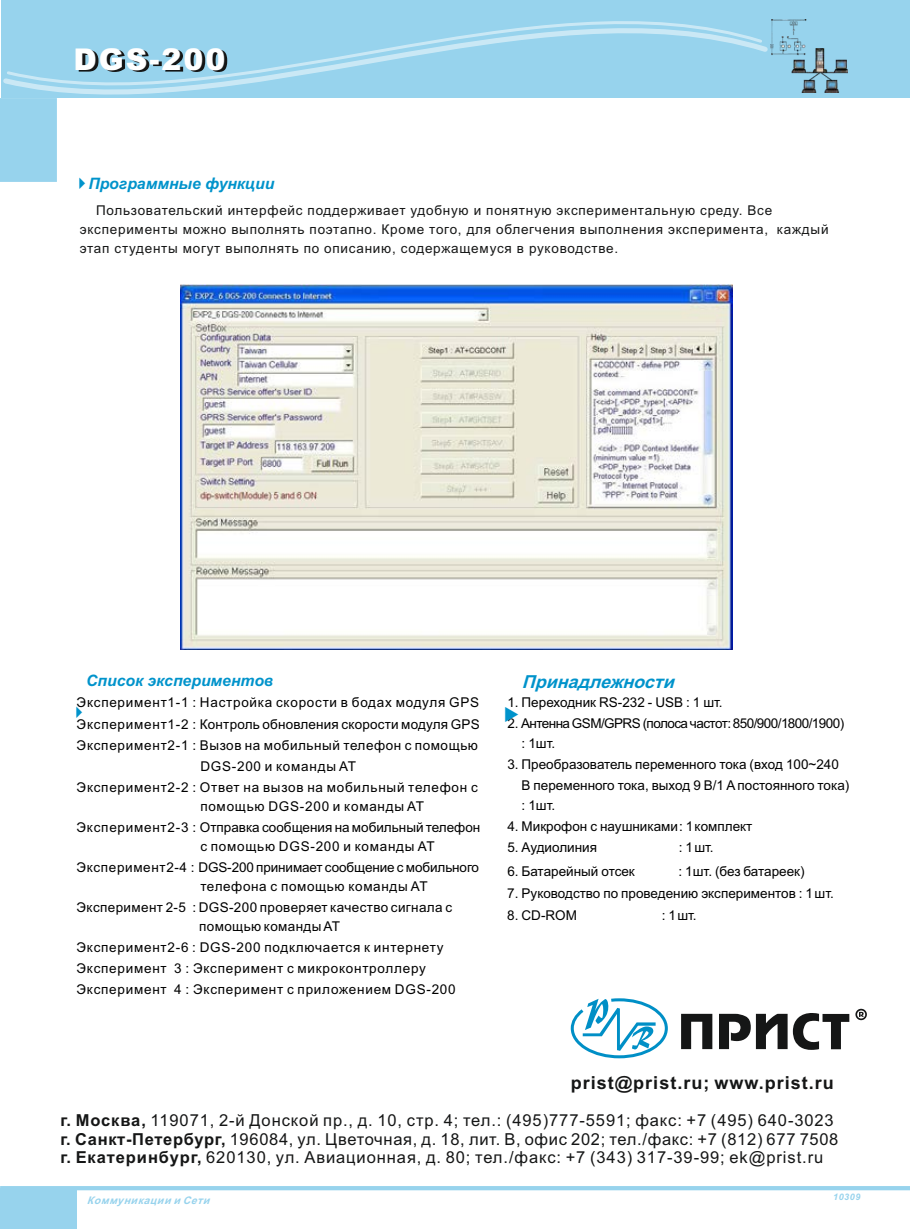
<style>
.page{position:relative;width:910px;height:1229px;background:#fff}
.page>*{position:absolute;margin:0;border:0;box-sizing:border-box;transform-origin:0 0}
.t1{font:900 30px "Arial";letter-spacing:.065em;color:#fff}
.t2{font:700 18px "Arial";letter-spacing:.055em;color:#151616}
.t3{font:italic 700 17.85px "Arial";color:#0093cb}
.t4{font:16.5px/18.5px "Arial";letter-spacing:.055em;color:#151616}
.t5{font:italic 700 15.75px "Arial";color:#0093cb}
.t6{font:13.5px/21.1px "Arial";letter-spacing:.055em;color:#000;text-align:center}
.t7{font:13.5px/21.1px "Arial";color:#000}
.t8{font:13.5px/18.9px "Arial";letter-spacing:.055em;color:#151616}
.t9{font:13.5px/21.1px "Arial";letter-spacing:.03em;color:#000}
.t10{font:13.5px/21.1px "Arial";letter-spacing:-.005em;color:#000}
.t11{font:13.5px/21.1px "Arial";letter-spacing:.005em;color:#000}
.t12{font:13.5px/19.6px "Arial";letter-spacing:-.04em;color:#000}
.t13{font:italic 700 10.5px "Arial";color:#97d3ed}
.t14{font:italic 700 9px "Arial";letter-spacing:.055em;color:#97d3ed}
.s1{font-family:"Arial Unicode MS"}
.s2{font-weight:700}
</style>
<div class="page">
<img style="left:180px;top:284px;width:553px;height:365px">
<div style="left:1px;top:0;width:909px;height:98px;background:#97d3ed"></div>
<svg style="left:3px;top:21px;width:765px;height:74px"></svg>
<svg style="left:79px;top:50px;width:148px;height:22px"></svg>
<img style="left:770px;top:20px;width:78px;height:73px">
<hr style="left:0;top:1186px;width:910px;height:4px;background:#97d3ed">
<div style="left:0;top:1188px;width:77px;height:41px;background:#97d3ed"></div>
<div style="left:0;top:98px;width:57px;height:84px;background:#97d3ed"></div>
<svg style="left:681px;top:1014px;width:31px;height:35px"></svg>
<svg style="left:719px;top:1013px;width:130px;height:37px"></svg>
<svg style="left:855px;top:1009px;width:12px;height:11px"></svg>
<svg style="left:571px;top:998px;width:97px;height:60px"></svg>
<h1 class="t1" style="left:73px;top:49px;width:154px">DGS-200</h1>
<p class="t5" style="left:88px;top:177px;width:187px">Программные функции</p>
<p class="t8" style="left:80px;top:203px;width:750px;text-indent:16px">Пользовательский интерфейс поддерживает удобную и понятную экспериментальную среду. Все эксперименты можно выполнять поэтапно. Кроме того, для облегчения выполнения эксперимента, каждый этап студенты могут выполнять по описанию, содержащемуся в руководстве.</p>
<p class="t5" style="left:86px;top:674px;width:189px">Список экспериментов</p>
<p class="t6" style="left:77px;top:693px;width:405px">Эксперимент1-1 : Настройка скорости в бодах модуля GPS Эксперимент1-2 : Контроль обновления скорости модуля GPS Эксперимент2-1 : Вызов на мобильный телефон с помощью DGS-200 и команды AT<br>Эксперимент2-2 : Ответ на вызов на мобильный телефон с</p>
<p class="t11" style="left:77px;top:797px;width:405px;text-indent:124px">помощью DGS-200 и команды AT<br>Эксперимент2-3 : Отправка сообщения на мобильный телефон</p>
<p class="t10" style="left:77px;top:837px;width:404px;text-indent:124px">с помощью DGS-200 и команды AT<br>Эксперимент2-4 : DGS-200 принимает сообщение с мобильного</p>
<p class="t9" style="left:77px;top:876px;width:377px;text-indent:124px">телефона с помощью команды AT<br>Эксперимент 2-5 : DGS-200 проверяет качество сигнала с</p>
<p class="t6" style="left:76px;top:916px;width:381px;text-align:left;text-indent:123px">помощью команды AT<br>Эксперимент2-6 : DGS-200 подключается к интернету Эксперимент 3 : Эксперимент с микроконтроллеру Эксперимент 4 : Эксперимент с приложением DGS-200</p>
<h3 class="t3" style="left:522px;top:675px;width:158px">Принадлежности</h3>
<p class="t7" style="left:507px;top:693px;width:217px">1. Переходник RS-232 - USB : 1 шт.</p>
<p class="t12" style="left:522px;top:715px;width:324px;text-indent:-14px">2. Антенна GSM/GPRS (полоса частот: 850/900/1800/1900) : 1шт.</p>
<p class="t7" style="left:522px;top:755px;width:329px;text-indent:-14px">3. Преобразователь переменного тока (вход 100~240<br>В переменного тока, выход 9 В/1 A постоянного тока)</p>
<p class="t9" style="left:522px;top:796px;width:35px">: 1шт.</p>
<p class="t7" style="left:507px;top:817px;width:247px">4. Микрофон с наушниками: 1комплект</p>
<p class="t7" style="left:507px;top:838px;width:91px">5. Аудиолиния</p>
<p class="t9" style="left:679px;top:838px;width:36px">: 1шт.</p>
<p class="t7" style="left:507px;top:862px;width:129px">6. Батарейный отсек</p>
<p class="t7" style="left:678px;top:862px;width:128px">: 1шт. <span class="s1">(</span>без батареек)</p>
<p class="t7" style="left:507px;top:884px;width:328px">7. Руководство по проведению экспериментов : 1шт.</p>
<p class="t9" style="left:507px;top:905px;width:71px">8. CD-ROM</p>
<p class="t9" style="left:662px;top:905px;width:36px">: 1шт.</p>
<h2 class="t2" style="left:571px;top:1076px;width:264px">prist@prist.ru; www.prist.ru</h2>
<p class="t4" style="left:60px;top:1112px;width:779px"><span class="s2">г. Москва,</span> 119071, 2-й Донской пр., д. 10, стр. 4; тел.: (495)777-5591; факс: +7 (495) 640-3023 <span class="s2">г. Санкт-Петербург,</span> 196084, ул. Цветочная, д. 18, лит. В, офис 202; тел./факс: +7 (812) 677 7508 <span class="s2">г. Екатеринбург,</span> 620130, ул. Авиационная, д. 80; тел./факс: +7 (343) 317-39-99; ek@prist.ru</p>
<p class="t13" style="left:87px;top:1197px;width:127px">Коммуникации и Сети</p>
<p class="t14" style="left:833px;top:1194px;width:29px">10309</p>
</div>
